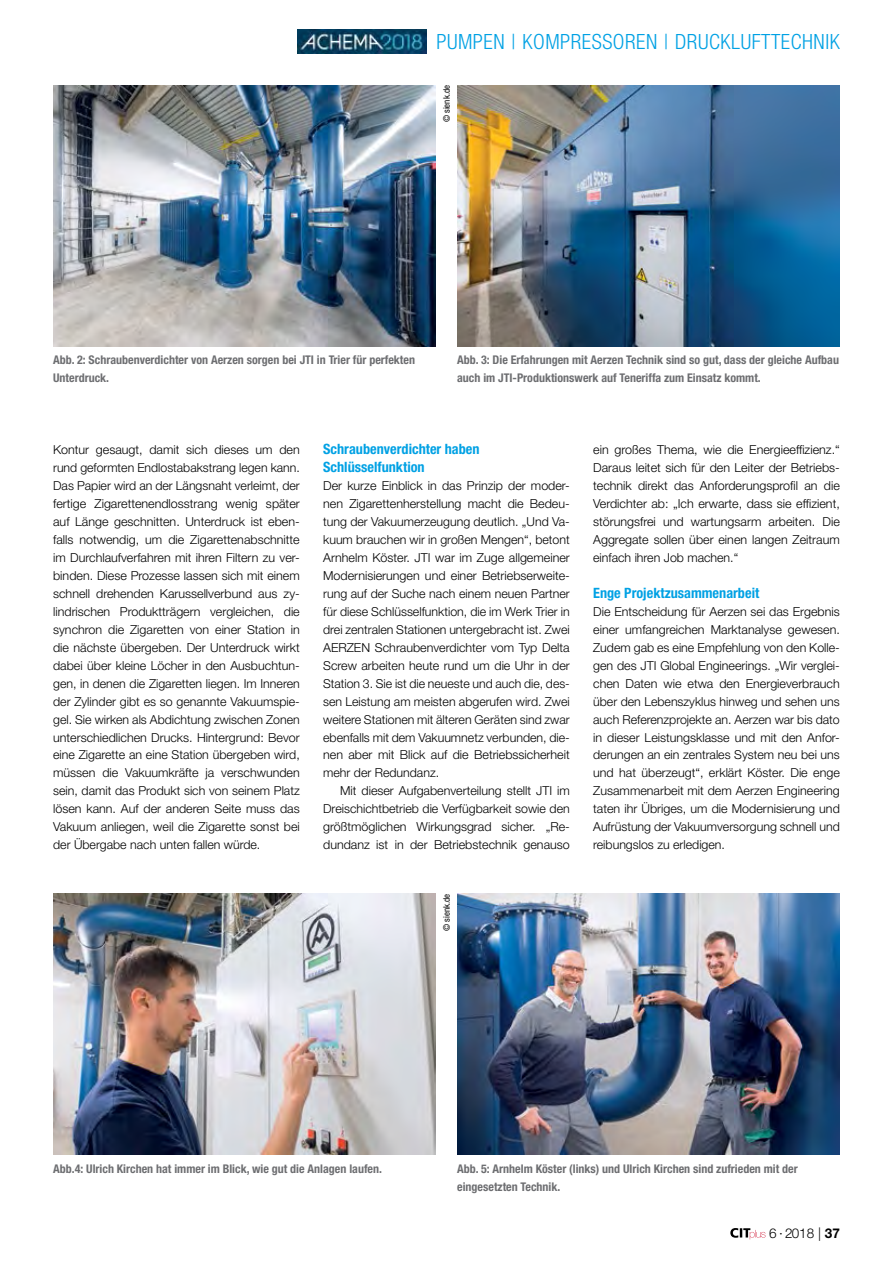
<style>
.page{position:relative;width:893px;height:1263px;background:#fff}
.page>*{position:absolute;margin:0;border:0;box-sizing:border-box;transform-origin:0 0}
.t1{font:300 condensed 21px "Helvetica Neue LT Std";letter-spacing:.025em;color:#00a1e4}
.t2{font:700 condensed 14.25px/18px "Helvetica Neue LT Std";color:#00a1e4}
.t3{font:300 13.5px "Helvetica Neue LT Std";color:#000}
.t4{font:300 12.3px/18px "Helvetica Neue LT Std";color:#000;text-align:justify}
.t5{font:700 condensed 12px/18px "Helvetica Neue LT Std";color:#6d6e71}
.t6{font:condensed 9px "Helvetica Neue LT Std";color:#000}
.s1{font-weight:700}
</style>
<div class="page">
<img style="left:53px;top:85px;width:383px;height:261px">
<img style="left:457px;top:85px;width:383px;height:261px">
<img style="left:53px;top:893px;width:383px;height:262px">
<img style="left:457px;top:893px;width:383px;height:262px">
<img style="left:298px;top:29px;width:128px;height:24px">
<svg style="left:730px;top:1228px;width:35px;height:11px"></svg>
<h1 class="t1" style="left:436px;top:29px;width:23px">PUMPEN</h1>
<h1 class="t1" style="left:511px;top:29px;width:281px">| KOMPRESSOREN | DRUCKLUFTTECHN</h1>
<h1 class="t1" style="left:825px;top:29px;width:14px">IK</h1>
<p class="t6" style="left:441px;top:122px;width:39px;rotate:-90deg">© sienk.de</p>
<p class="t5" style="left:53px;top:351px;width:363px">Abb. 2: Schraubenverdichter von Aerzen sorgen bei JTI in Trier für perfekten<br>Unterdruck.</p>
<p class="t5" style="left:457px;top:351px;width:383px">Abb. 3: Die Erfahrungen mit Aerzen Technik sind so gut, dass der gleiche Aufbau auch im JTI-Produktionswerk auf Teneriffa zum Einsatz kommt.</p>
<p class="t4" style="left:53px;top:440px;width:248px">Kontur gesaugt, damit sich dieses um den rund geformten Endlostabakstrang legen kann.<br>Das Papier wird an der Längsnaht verleimt, der fertige Zigarettenendlosstrang wenig später auf Länge geschnitten. Unterdruck ist eben&shy;falls notwendig, um die Zigarettenabschnitte im Durchlaufverfahren mit ihren Filtern zu ver&shy;binden. Diese Prozesse lassen sich mit einem schnell drehenden Karussellverbund aus zy&shy;lindrischen Produktträgern vergleichen, die synchron die Zigaretten von einer Station in die nächste übergeben. Der Unterdruck wirkt dabei über kleine Löcher in den Ausbuchtun&shy;gen, in denen die Zigaretten liegen. Im Inneren der Zylinder gibt es so genannte Vakuumspie&shy;gel. Sie wirken als Abdichtung zwischen Zonen unterschiedlichen Drucks. Hintergrund: Bevor eine Zigarette an eine Station übergeben wird, müssen die Vakuumkräfte ja verschwunden sein, damit das Produkt sich von seinem Platz lösen kann. Auf der anderen Seite muss das Vakuum anliegen, weil die Zigarette sonst bei der Übergabe nach unten fallen würde.</p>
<p class="t2" style="left:323px;top:440px;width:158px">Schraubenverdichter haben<br>Schlüsselfunktion</p>
<p class="t4" style="left:323px;top:476px;width:248px">Der kurze Einblick in das Prinzip der moder&shy;nen Zigarettenherstellung macht die Bedeu&shy;tung der Vakuumerzeugung deutlich. „Und Va&shy;kuum brauchen wir in großen Mengen“, betont Arnhelm Köster. JTI war im Zuge allgemeiner Modernisierungen und einer Betriebserweite&shy;rung auf der Suche nach einem neuen Partner für diese Schlüsselfunktion, die im Werk Trier in drei zentralen Stationen untergebracht ist. Zwei AERZEN Schraubenverdichter vom Typ Delta Screw arbeiten heute rund um die Uhr in der Station 3. Sie ist die neueste und auch die, des&shy;sen Leistung am meisten abgerufen wird. Zwei weitere Stationen mit älteren Geräten sind zwar ebenfalls mit dem Vakuumnetz verbunden, die&shy;nen aber mit Blick auf die Betriebssicherheit mehr der Redundanz.</p>
<p class="t4" style="left:323px;top:782px;width:248px;text-indent:17px">Mit dieser Aufgabenverteilung stellt JTI im Dreischichtbetrieb die Verfügbarkeit sowie den größtmöglichen Wirkungsgrad sicher. „Re&shy;dundanz ist in der Betriebstechnik genauso</p>
<p class="t6" style="left:441px;top:931px;width:39px;rotate:-90deg">© sienk.de</p>
<p class="t4" style="left:593px;top:440px;width:248px">ein großes Thema, wie die Energieeffizienz.“ Daraus leitet sich für den Leiter der Betriebs&shy;technik direkt das Anforderungsprofil an die Verdichter ab: „Ich erwarte, dass sie effizient, störungsfrei und wartungsarm arbeiten. Die Aggregate sollen über einen langen Zeitraum einfach ihren Job machen.“</p>
<p class="t2" style="left:593px;top:583px;width:168px">Enge Projektzusammenarbeit</p>
<p class="t4" style="left:593px;top:602px;width:248px">Die Entscheidung für Aerzen sei das Ergebnis einer umfangreichen Marktanalyse gewesen.<br>Zudem gab es eine Empfehlung von den Kolle&shy;gen des JTI Global Engineerings. „Wir verglei&shy;chen Daten wie etwa den Energieverbrauch über den Lebenszyklus hinweg und sehen uns auch Referenzprojekte an. Aerzen war bis dato in dieser Leistungsklasse und mit den Anfor&shy;derungen an ein zentrales System neu bei uns und hat überzeugt“, erklärt Köster. Die enge Zusammenarbeit mit dem Aerzen Engineering taten ihr Übriges, um die Modernisierung und Aufrüstung der Vakuumversorgung schnell und reibungslos zu erledigen.</p>
<p class="t5" style="left:53px;top:1159px;width:330px">Abb.4: Ulrich Kirchen hat immer im Blick, wie gut die Anlagen laufen.</p>
<p class="t5" style="left:457px;top:1159px;width:342px">Abb. 5: Arnhelm Köster (links) und Ulrich Kirchen sind zufrieden mit der eingesetzten Technik.</p>
<p class="t3" style="left:769px;top:1224px;width:72px">6 · 2018 | <span class="s1">37</span></p>
</div>
